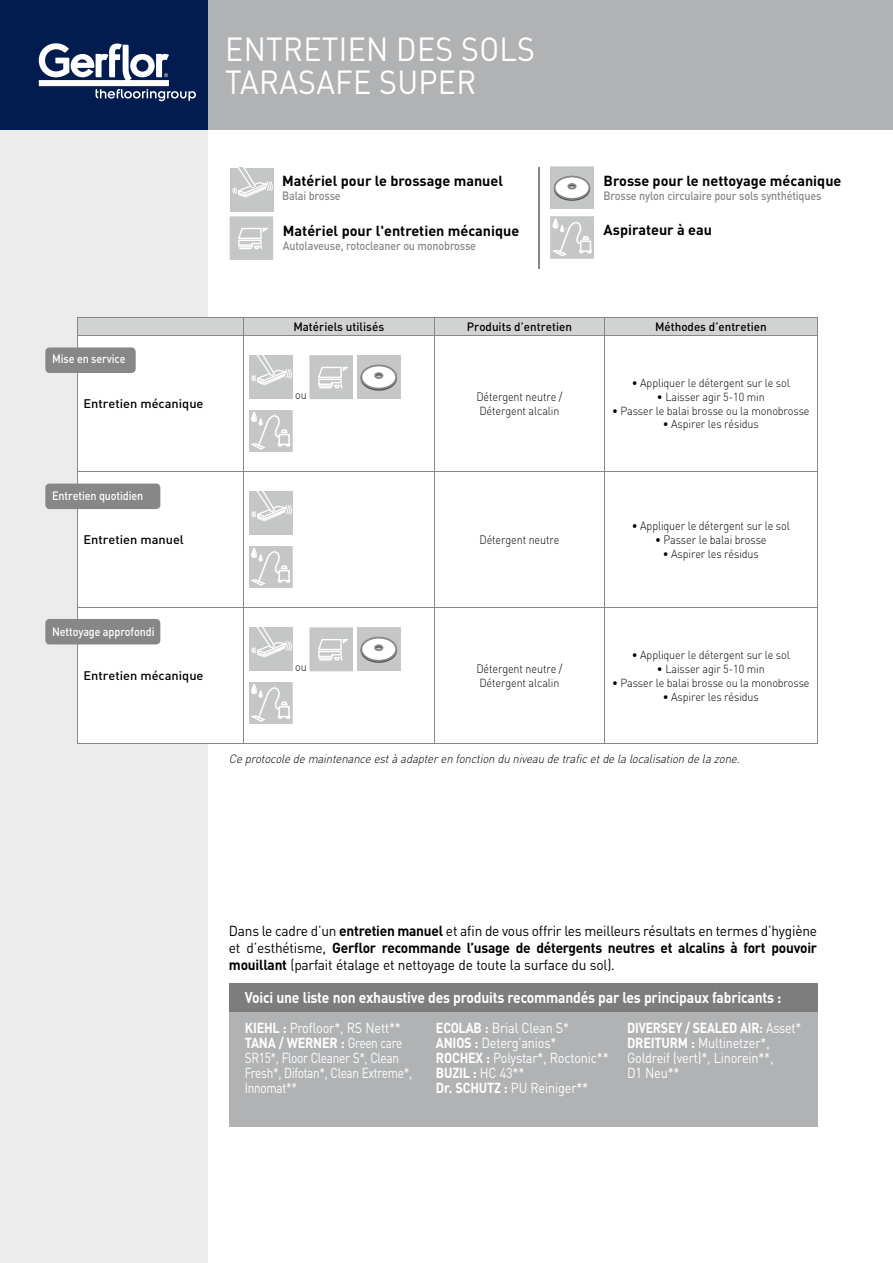
<style>
.page{position:relative;width:893px;height:1263px;background:#fff}
.page>*{position:absolute;margin:0;border:0;box-sizing:border-box;transform-origin:0 0}
.t1{font:33px/33px "DIN Pro";letter-spacing:.01em;color:#fff;scale:.92 1}
.t2{font:700 15.45px "DIN Pro";letter-spacing:-.015em;color:#fff;scale:.9 1}
.t3{font:14.4px/16.8px "DIN Pro";letter-spacing:-.015em;color:#000;text-align:justify;scale:.95 1}
.t4{font:14.4px/15px "DIN Pro";letter-spacing:-.015em;color:#fff;scale:.88 1}
.t5{font:700 14.4px "DIN";color:#000}
.t6{font:14.4px/15px "DIN Pro";letter-spacing:-.015em;color:#fff;scale:.86 1}
.t7{font:500 12.3px "DIN Pro";color:#000;scale:1.04 1}
.t8{font:300 12px "DIN Pro";letter-spacing:-.01em;color:#000;scale:.9 1}
.t9{font:italic 300 12px "DIN Pro";color:#000;scale:.95 1}
.t10{font:500 12px "DIN Pro";letter-spacing:-.015em;color:#868786;scale:.9 1}
.t11{font:500 12px "DIN Pro";color:#000}
.t12{font:500 12px "DIN Pro";letter-spacing:-.01em;color:#fff;scale:.9 1}
.t13{font:300 11.55px "DIN Pro";letter-spacing:-.01em;color:#000;scale:.93 1}
.s1{font-weight:700}
</style>
<div class="page">
<div style="left:0;top:122px;width:208px;height:1141px;background:#ececec"></div>
<div style="left:78px;top:336px;width:275px;height:407px;background:#fff"></div>
<hr style="left:77px;top:317px;width:166px;height:1px;background:#868786">
<hr style="left:243px;top:317px;width:191px;height:1px;background:#868786">
<hr style="left:434px;top:317px;width:170px;height:1px;background:#868786">
<hr style="left:604px;top:317px;width:213px;height:1px;background:#868786">
<div style="left:77px;top:318px;width:741px;height:17px;background:#d1d2d2"></div>
<hr style="left:78px;top:335px;width:165px;height:1px;background:#868786">
<hr style="left:243px;top:335px;width:191px;height:1px;background:#868786">
<hr style="left:434px;top:335px;width:170px;height:1px;background:#868786">
<hr style="left:604px;top:335px;width:213px;height:1px;background:#868786">
<hr style="left:77px;top:335px;width:1px;height:136px;background:#868786">
<hr style="left:243px;top:336px;width:1px;height:135px;background:#868786">
<hr style="left:434px;top:336px;width:1px;height:135px;background:#868786">
<hr style="left:604px;top:336px;width:1px;height:135px;background:#868786">
<hr style="left:817px;top:335px;width:1px;height:136px;background:#868786">
<hr style="left:77px;top:471px;width:1px;height:137px;background:#868786">
<hr style="left:243px;top:472px;width:1px;height:135px;background:#868786">
<hr style="left:434px;top:472px;width:1px;height:135px;background:#868786">
<hr style="left:604px;top:472px;width:1px;height:135px;background:#868786">
<hr style="left:817px;top:471px;width:1px;height:136px;background:#868786">
<hr style="left:78px;top:471px;width:165px;height:1px;background:#868786">
<hr style="left:243px;top:607px;width:191px;height:1px;background:#868786">
<hr style="left:434px;top:607px;width:170px;height:1px;background:#868786">
<hr style="left:434px;top:608px;width:1px;height:135px;background:#868786">
<hr style="left:604px;top:607px;width:213px;height:1px;background:#868786">
<hr style="left:604px;top:608px;width:1px;height:135px;background:#868786">
<hr style="left:817px;top:608px;width:1px;height:135px;background:#868786">
<hr style="left:243px;top:743px;width:191px;height:1px;background:#868786">
<hr style="left:434px;top:743px;width:170px;height:1px;background:#868786">
<hr style="left:604px;top:743px;width:213px;height:1px;background:#868786">
<hr style="left:243px;top:471px;width:191px;height:1px;background:#868786">
<hr style="left:434px;top:471px;width:170px;height:1px;background:#868786">
<hr style="left:604px;top:471px;width:213px;height:1px;background:#868786">
<hr style="left:243px;top:608px;width:1px;height:135px;background:#868786">
<hr style="left:77px;top:608px;width:1px;height:135px;background:#868786">
<hr style="left:78px;top:607px;width:165px;height:1px;background:#868786">
<hr style="left:77px;top:743px;width:166px;height:1px;background:#868786">
<div style="left:249px;top:355px;width:44px;height:44px;background:#c5c6c6"></div>
<svg style="left:251px;top:355px;width:41px;height:30px"></svg>
<svg style="left:309px;top:355px;width:92px;height:44px"></svg>
<svg style="left:249px;top:410px;width:43px;height:42px;background:#cecece"></svg>
<div style="left:249px;top:491px;width:44px;height:44px;background:#c5c6c6"></div>
<svg style="left:251px;top:491px;width:41px;height:30px"></svg>
<svg style="left:249px;top:546px;width:43px;height:42px;background:#cecece"></svg>
<div style="left:249px;top:627px;width:44px;height:44px;background:#c5c6c6"></div>
<svg style="left:251px;top:627px;width:41px;height:30px"></svg>
<svg style="left:309px;top:627px;width:92px;height:44px"></svg>
<svg style="left:249px;top:682px;width:43px;height:42px;background:#cecece"></svg>
<div style="left:45px;top:347px;width:91px;height:26px;background:#868786;border-radius:4px"></div>
<div style="left:45px;top:484px;width:115px;height:25px;background:#868786;border-radius:4px"></div>
<div style="left:45px;top:619px;width:115px;height:25px;background:#868786;border-radius:4px"></div>
<div style="left:205px;top:0;width:688px;height:129px;background:#b1b2b3"></div>
<div style="left:0;top:0;width:208px;height:129px;background:#021c4f"></div>
<svg style="left:39px;top:43px;width:157px;height:58px"></svg>
<div style="left:229px;top:983px;width:588px;height:144px;background:#b1b2b3"></div>
<div style="left:229px;top:983px;width:588px;height:29px;background:#7d7d7d"></div>
<hr style="left:538px;top:167px;width:1px;height:101px;background:#868786">
<div style="left:230px;top:168px;width:43px;height:44px;background:#c5c6c6"></div>
<svg style="left:232px;top:168px;width:41px;height:29px"></svg>
<svg style="left:550px;top:167px;width:44px;height:42px"></svg>
<svg style="left:550px;top:216px;width:44px;height:42px;background:#cecfcf"></svg>
<svg style="left:229px;top:216px;width:45px;height:44px;background:#cecfcf"></svg>
<h1 class="t1" style="left:225px;top:31px;width:338px">ENTRETIEN DES SOLS<br>TARASAFE SUPER</h1>
<p class="t5" style="left:282px;top:171px;width:222px">Matériel pour le brossage manuel</p>
<p class="t10" style="left:282px;top:188px;width:67px">Balai brosse</p>
<p class="t5" style="left:604px;top:171px;width:239px">Brosse pour le nettoyage mécanique</p>
<p class="t10" style="left:604px;top:188px;width:244px">Brosse nylon circulaire pour sols synthétiques</p>
<p class="t5" style="left:283px;top:221px;width:238px">Matériel pour l'entretien mécanique</p>
<p class="t5" style="left:604px;top:221px;width:110px">Aspirateur à eau</p>
<p class="t10" style="left:283px;top:237px;width:216px">Autolaveuse, rotocleaner ou monobrosse</p>
<p class="t12" style="left:52px;top:351px;width:83px">Mise en service</p>
<p class="t7" style="left:83px;top:395px;width:117px">Entretien mécanique</p>
<p class="t12" style="left:52px;top:488px;width:103px">Entretien quotidien</p>
<p class="t11" style="left:293px;top:319px;width:92px">Matériels utilisés</p>
<p class="t11" style="left:467px;top:319px;width:107px">Produits d’entretien</p>
<p class="t11" style="left:655px;top:319px;width:113px">Méthodes d’entretien</p>
<p class="t13" style="left:295px;top:387px;width:14px">ou</p>
<p class="t8" style="left:476px;top:389px;width:97px">Détergent neutre /</p>
<p class="t13" style="left:479px;top:403px;width:88px">Détergent alcalin</p>
<p class="t13" style="left:632px;top:375px;width:171px">• Appliquer le détergent sur le sol</p>
<p class="t13" style="left:657px;top:389px;width:117px">• Laisser agir 5-10 min</p>
<p class="t13" style="left:612px;top:403px;width:214px">• Passer le balai brosse ou la monobrosse</p>
<p class="t13" style="left:663px;top:416px;width:105px">• Aspirer les résidus</p>
<p class="t7" style="left:83px;top:531px;width:98px">Entretien manuel</p>
<p class="t8" style="left:479px;top:532px;width:90px">Détergent neutre</p>
<p class="t12" style="left:52px;top:623px;width:115px">Nettoyage approfondi</p>
<p class="t7" style="left:83px;top:667px;width:117px">Entretien mécanique</p>
<p class="t13" style="left:295px;top:659px;width:14px">ou</p>
<p class="t8" style="left:476px;top:661px;width:97px">Détergent neutre /</p>
<p class="t13" style="left:479px;top:675px;width:88px">Détergent alcalin</p>
<p class="t8" style="left:632px;top:518px;width:177px">• Appliquer le détergent sur le sol</p>
<p class="t8" style="left:655px;top:532px;width:125px">• Passer le balai brosse</p>
<p class="t13" style="left:663px;top:546px;width:105px">• Aspirer les résidus</p>
<p class="t13" style="left:632px;top:647px;width:171px">• Appliquer le détergent sur le sol</p>
<p class="t13" style="left:657px;top:661px;width:117px">• Laisser agir 5-10 min</p>
<p class="t13" style="left:612px;top:675px;width:214px">• Passer le balai brosse ou la monobrosse</p>
<p class="t13" style="left:663px;top:689px;width:105px">• Aspirer les résidus</p>
<p class="t9" style="left:229px;top:750px;width:543px">Ceprotocoledemaintenanceestàadapterenfonctionduniveaudetraficetdelalocalisationdelazone.</p>
<p class="t3" style="left:229px;top:922px;width:621px">Dans le cadre d’un <span class="s1">entretien manuel</span> et afin de vous offrir les meilleurs résultats en termes d’hygiène et d’esthétisme, <span class="s1">Gerflor recommande l’usage de détergents neutres et alcalins à fort pouvoir mouillant</span> (parfait étalage et nettoyage de toute la surface du sol).</p>
<h2 class="t2" style="left:245px;top:987px;width:598px">Voici une liste non exhaustive des produits recommandés par les principaux fabricants :</h2>
<p class="t4" style="left:245px;top:1020px;width:192px"><span class="s1">KIEHL :</span> Profloor*, RS Nett**<br><span class="s1">TANA / WERNER :</span> Green care<br>SR15*, Floor Cleaner S*, Clean<br>Fresh*, Difotan*, Clean Extreme*,<br>Innomat**</p>
<p class="t4" style="left:436px;top:1020px;width:198px"><span class="s1">ECOLAB :</span> Brial Clean S*<br><span class="s1">ANIOS :</span> Deterg’anios*<br><span class="s1">ROCHEX :</span> Polystar*, Roctonic**<br><span class="s1">BUZIL :</span> HC 43**<br><span class="s1">Dr. SCHUTZ :</span> PU Reiniger**</p>
<p class="t6" style="left:627px;top:1020px;width:204px"><span class="s1">DIVERSEY / SEALED AIR:</span> Asset*<br><span class="s1">DREITURM :</span> Multinetzer*,<br>Goldreif (vert)*, Linorein**,<br>D1 Neu**</p>
</div>
